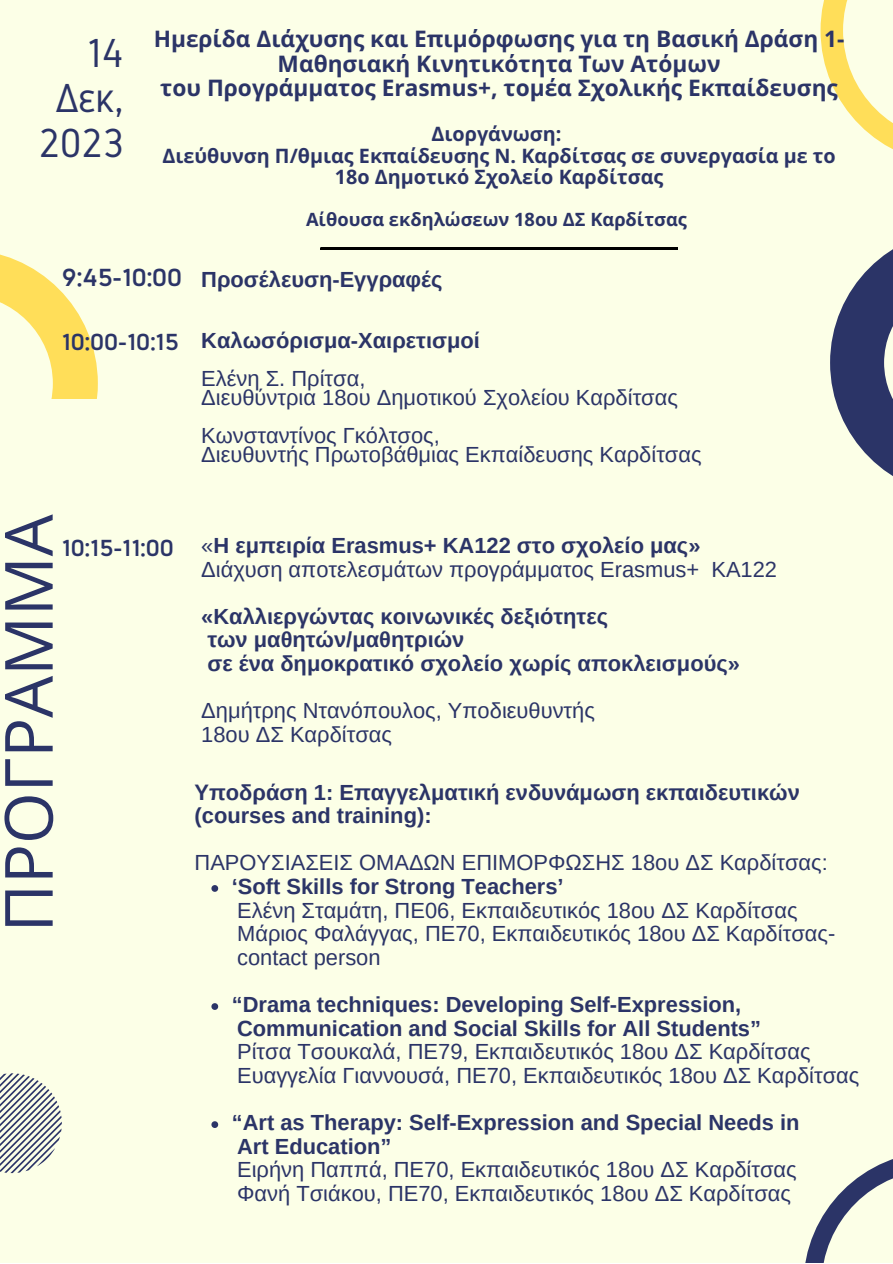
<style>
.page{position:relative;width:893px;height:1264px;background:#fff}
.page>*{position:absolute;margin:0;border:0;box-sizing:border-box;transform-origin:0 0}
.t1{font:66.45px "Open Sans";color:#2b3467}
.t2{font:40.65px/45px "Normung";color:#2b3467;text-align:center}
.t3{font:700 24.9px "Normung";color:#2b3467}
.t4{font:700 23.4px "Normung";color:#2b3467}
.t5{font:700 22.65px/24.8px "Open Sans";color:#2b3467;text-align:center}
.t6{font:21.9px "Arimo";color:#2b3467}
.t7{font:700 21.9px "Arimo";color:#2b3467}
.t8{font:700 19.8px "Open Sans";color:#2b3467}
.t9{font:700 18.3px "Open Sans";color:#2b3467}
.s1{font-weight:400}
</style>
<div class="page">
<div style="left:0;top:0;width:892px;height:1262px;background:#fcffe7"></div>
<svg style="left:820px;top:0;width:72px;height:149px"></svg>
<svg style="left:830px;top:250px;width:62px;height:226px"></svg>
<svg style="left:0;top:254px;width:98px;height:145px"></svg>
<svg style="left:805px;top:1159px;width:87px;height:103px"></svg>
<svg style="left:0;top:1073px;width:62px;height:100px"></svg>
<svg style="left:320px;top:248px;width:357px;height:1px"></svg>
<svg style="left:211px;top:885px;width:7px;height:6px"></svg>
<svg style="left:211px;top:1003px;width:7px;height:6px"></svg>
<svg style="left:211px;top:1121px;width:7px;height:6px"></svg>
<p class="t2" style="left:88px;top:31px;width:38px">14</p>
<p class="t2" style="left:39px;top:76px;width:86px">Δεκ,<br>2023</p>
<p class="t5" style="left:154px;top:26px;width:692px">Ημερίδα Διάχυσης και Επιμόρφωσης για τη Βασική Δράση 1-<br>Μαθησιακή Κινητικότητα Των Ατόμων</p>
<p class="t5" style="left:160px;top:75px;width:679px">του Προγράμματος Erasmus+, τομέα Σχολικής Εκπαίδευσης</p>
<p class="t8" style="left:431px;top:120px;width:131px">Διοργάνωση:</p>
<p class="t8" style="left:162px;top:141px;width:674px">Διεύθυνση Π/θμιας Εκπαίδευσης Ν. Καρδίτσας σε συνεργασία με το</p>
<p class="t8" style="left:335px;top:163px;width:330px">18ο Δημοτικό Σχολείο Καρδίτσας</p>
<p class="t9" style="left:306px;top:206px;width:382px">Αίθουσα εκδηλώσεων 18ου ΔΣ Καρδίτσας</p>
<p class="t3" style="left:62px;top:264px;width:122px">9:45-10:00</p>
<p class="t7" style="left:201px;top:267px;width:243px">Προσέλευση-Εγγραφές</p>
<p class="t4" style="left:62px;top:328px;width:118px">10:00-10:15</p>
<p class="t7" style="left:201px;top:328px;width:280px">Καλωσόρισμα-Xαιρετισμοί</p>
<p class="t6" style="left:201px;top:366px;width:166px">Ελένη Σ. Πρίτσα,</p>
<p class="t6" style="left:201px;top:385px;width:478px">Διευθύντρια 18ου Δημοτικού Σχολείου Καρδίτσας</p>
<p class="t6" style="left:201px;top:423px;width:240px">Κωνσταντίνος Γκόλτσος,</p>
<p class="t6" style="left:201px;top:442px;width:502px">Διευθυντής Πρωτοβάθμιας Εκπαίδευσης Καρδίτσας</p>
<p class="t1" style="left:-18px;top:932px;width:419px;rotate:-90deg">ΠΡΟΓΡΑΜΜΑ</p>
<p class="t4" style="left:62px;top:534px;width:113px">10:15-11:00</p>
<p class="t7" style="left:201px;top:533px;width:500px"><span class="s1">«</span>Η εμπειρία Erasmus+ KA122 στο σχολείο μας»</p>
<p class="t6" style="left:201px;top:556px;width:577px">Διάχυση αποτελεσμάτων προγράμματος Erasmus+ KA122</p>
<p class="t7" style="left:201px;top:604px;width:408px">«Καλλιεργώντας κοινωνικές δεξιότητες</p>
<p class="t7" style="left:207px;top:627px;width:258px">των μαθητών/μαθητριών</p>
<p class="t7" style="left:207px;top:651px;width:534px">σε ένα δημοκρατικό σχολείο χωρίς αποκλεισμούς»</p>
<p class="t6" style="left:201px;top:698px;width:395px">Δημήτρης Ντανόπουλος, Υποδιευθυντής</p>
<p class="t6" style="left:201px;top:722px;width:192px">18ου ΔΣ Καρδίτσας</p>
<p class="t7" style="left:194px;top:779px;width:606px">Υποδράση 1: Επαγγελματική ενδυνάμωση εκπαιδευτικών</p>
<p class="t7" style="left:194px;top:803px;width:238px">(courses and training):</p>
<p class="t6" style="left:194px;top:850px;width:634px">ΠΑΡΟΥΣΙΑΣΕΙΣ ΟΜΑΔΩΝ ΕΠΙΜΟΡΦΩΣΗΣ 18ου ΔΣ Καρδίτσας:</p>
<p class="t6" style="left:237px;top:897px;width:562px">Ελένη Σταμάτη, ΠΕ06, Εκπαιδευτικός 18ου ΔΣ Καρδίτσας</p>
<p class="t6" style="left:237px;top:921px;width:599px">Μάριος Φαλάγγας, ΠΕ70, Εκπαιδευτικός 18ου ΔΣ Καρδίτσας-</p>
<p class="t6" style="left:237px;top:945px;width:145px">contact person</p>
<p class="t7" style="left:232px;top:874px;width:333px">‘Soft Skills for Strong Teachers’</p>
<p class="t7" style="left:232px;top:992px;width:511px">“Drama techniques: Developing Self-Expression,</p>
<p class="t7" style="left:237px;top:1015px;width:525px">Communication and Social Skills for All Students”</p>
<p class="t6" style="left:237px;top:1039px;width:575px">Ρίτσα Τσουκαλά, ΠΕ79, Εκπαιδευτικός 18ου ΔΣ Καρδίτσας</p>
<p class="t6" style="left:237px;top:1063px;width:623px">Ευαγγελία Γιαννουσά, ΠΕ70, Εκπαιδευτικός 18ου ΔΣ Καρδίτσας</p>
<p class="t7" style="left:232px;top:1110px;width:569px">“Art as Therapy: Self-Expression and Special Needs in</p>
<p class="t7" style="left:237px;top:1133px;width:156px">Art Education”</p>
<p class="t6" style="left:237px;top:1157px;width:561px">Ειρήνη Παππά, ΠΕ70, Εκπαιδευτικός 18ου ΔΣ Καρδίτσας</p>
<p class="t6" style="left:237px;top:1181px;width:555px">Φανή Τσιάκου, ΠΕ70, Εκπαιδευτικός 18ου ΔΣ Καρδίτσας</p>
</div>
